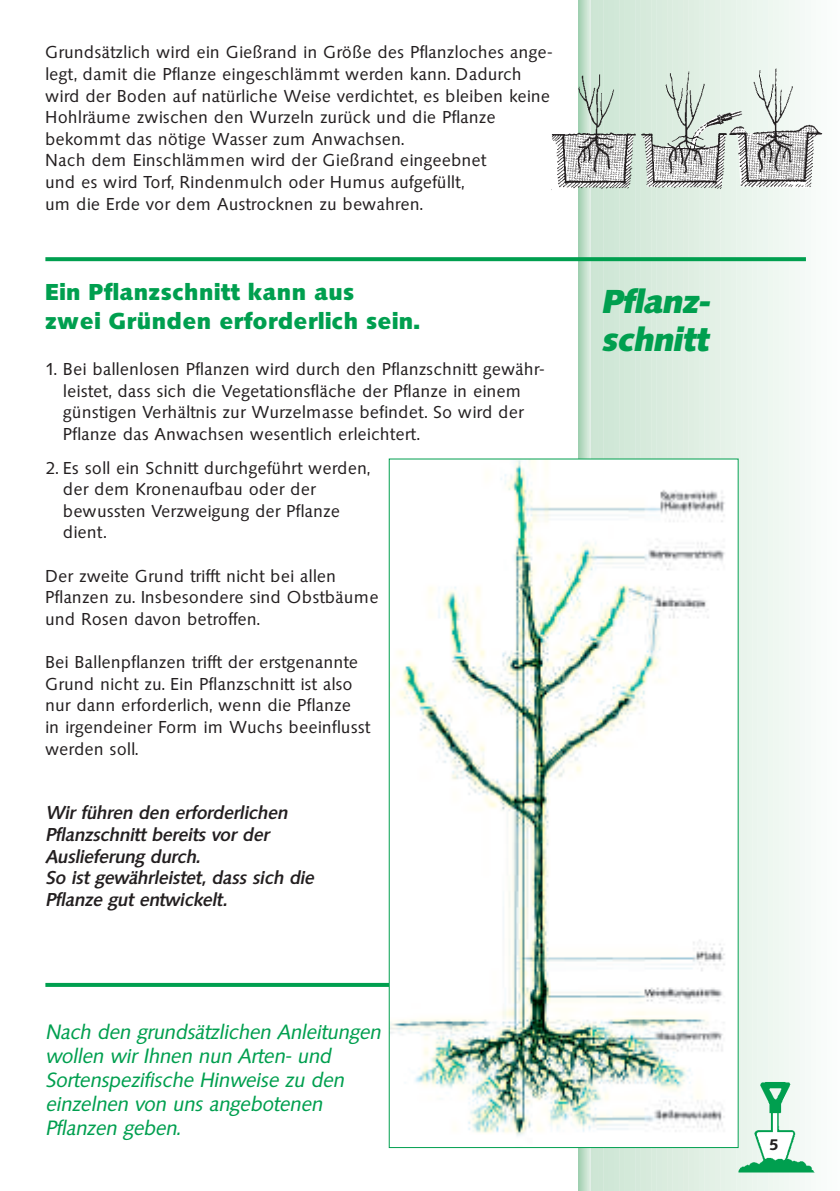
<style>
.page{position:relative;width:840px;height:1191px;background:#fff}
.page>*{position:absolute;margin:0;border:0;box-sizing:border-box;transform-origin:0 0}
.t1{font:italic 700 32px/38.4px "Saxony";color:#009f4f}
.t2{font:700 24px/28.8px "Saxony";color:#009f4f}
.t3{font:italic 20px/24px "Saxony";color:#009f4f}
.t4{font:18px/21.6px "Saxony";color:#231f20}
.t5{font:italic 500 18px/21.6px "Saxony";color:#231f20}
.t6{font:600 16px "Saxony";color:#231f20}
</style>
<div class="page">
<svg style="left:590px;top:0;width:4px;height:1191px;background:#d1e7d8"></svg>
<div style="left:594px;top:0;width:12px;height:1191px;background:#cee6d5"></div>
<div style="left:605px;top:0;width:12px;height:1191px;background:#d0e7d7"></div>
<div style="left:616px;top:0;width:11px;height:1191px;background:#d2e8d8"></div>
<div style="left:626px;top:0;width:12px;height:1191px;background:#d4e9da"></div>
<div style="left:637px;top:0;width:12px;height:1191px;background:#d6eadb"></div>
<div style="left:647px;top:0;width:12px;height:1191px;background:#d8ebdd"></div>
<div style="left:658px;top:0;width:12px;height:1191px;background:#daecde"></div>
<div style="left:669px;top:0;width:11px;height:1191px;background:#dcede0"></div>
<div style="left:679px;top:0;width:12px;height:1191px;background:#deede1"></div>
<div style="left:690px;top:0;width:12px;height:1191px;background:#e0efe3"></div>
<div style="left:700px;top:0;width:12px;height:1191px;background:#e2f0e6"></div>
<div style="left:711px;top:0;width:12px;height:1191px;background:#e4f1e7"></div>
<div style="left:722px;top:0;width:11px;height:1191px;background:#e6f3e9"></div>
<svg style="left:732px;top:0;width:12px;height:1191px;background:#d9eee1"></svg>
<div style="left:743px;top:0;width:12px;height:1191px;background:#eaf5ed"></div>
<div style="left:754px;top:0;width:11px;height:1191px;background:#ecf6ef"></div>
<div style="left:764px;top:0;width:12px;height:1191px;background:#eef7f0"></div>
<div style="left:775px;top:0;width:12px;height:1191px;background:#f0f8f2"></div>
<div style="left:785px;top:0;width:12px;height:1191px;background:#f2f9f4"></div>
<div style="left:796px;top:0;width:12px;height:1191px;background:#f4f9f6"></div>
<div style="left:807px;top:0;width:11px;height:1191px;background:#f7fbf8"></div>
<div style="left:817px;top:0;width:12px;height:1191px;background:#f9fcfa"></div>
<div style="left:828px;top:0;width:11px;height:1191px;background:#fbfdfc"></div>
<hr style="left:578px;top:0;width:2px;height:1191px;background:#97ceaa">
<hr style="left:579px;top:0;width:2px;height:1191px;background:#a0d1b0">
<hr style="left:580px;top:0;width:2px;height:1191px;background:#a9d5b7">
<hr style="left:581px;top:0;width:2px;height:1191px;background:#b0d8bd">
<hr style="left:582px;top:0;width:2px;height:1191px;background:#b9dcc3">
<hr style="left:583px;top:0;width:2px;height:1191px;background:#c0e0c9">
<hr style="left:584px;top:0;width:2px;height:1191px;background:#c8e3d0">
<hr style="left:585px;top:0;width:2px;height:1191px;background:#cfe7d6">
<hr style="left:586px;top:0;width:2px;height:1191px;background:#d7eadc">
<hr style="left:587px;top:0;width:2px;height:1191px;background:#e0efe3">
<hr style="left:588px;top:0;width:2px;height:1191px;background:#e8f4eb">
<hr style="left:589px;top:0;width:1px;height:1191px;background:#eef7f0">
<img style="left:738px;top:1081px;width:76px;height:91px">
<svg style="left:45px;top:257px;width:760px;height:4px;background:#0aa256"></svg>
<svg style="left:45px;top:983px;width:343px;height:4px"></svg>
<img style="left:551px;top:67px;width:272px;height:124px">
<img style="left:390px;top:460px;width:346px;height:686px">
<p class="t4" style="left:45px;top:41px;width:508px">Grundsätzlich wird ein Gießrand in Größe des Pflanzloches ange&shy;legt, damit die Pflanze eingeschlämmt werden kann. Dadurch wird der Boden auf natürliche Weise verdichtet, es bleiben keine Hohlräume zwischen den Wurzeln zurück und die Pflanze bekommt das nötige Wasser zum Anwachsen.<br>Nach dem Einschlämmen wird der Gießrand eingeebnet<br>und es wird Torf, Rindenmulch oder Humus aufgefüllt,<br>um die Erde vor dem Austrocknen zu bewahren.</p>
<h2 class="t2" style="left:45px;top:278px;width:376px">Ein Pflanzschnitt kann aus<br>zwei Gründen erforderlich sein.</h2>
<p class="t4" style="left:63px;top:358px;width:483px;text-indent:-18px">1. Bei ballenlosen Pflanzen wird durch den Pflanzschnitt gewähr&shy;leistet, dass sich die Vegetationsfläche der Pflanze in einem günstigen Verhältnis zur Wurzelmasse befindet. So wird der Pflanze das Anwachsen wesentlich erleichtert.</p>
<p class="t4" style="left:63px;top:456px;width:308px;text-indent:-18px">2. Es soll ein Schnitt durchgeführt werden, der dem Kronenaufbau oder der bewussten Verzweigung der Pflanze dient.</p>
<p class="t4" style="left:45px;top:564px;width:335px">Der zweite Grund trifft nicht bei allen<br>Pflanzen zu. Insbesondere sind Obstbäume und Rosen davon betroffen.</p>
<p class="t4" style="left:45px;top:651px;width:326px">Bei Ballenpflanzen trifft der erstgenannte Grund nicht zu. Ein Pflanzschnitt ist also nur dann erforderlich, wenn die Pflanze<br>in irgendeiner Form im Wuchs beeinflusst werden soll.</p>
<p class="t5" style="left:45px;top:802px;width:270px">Wir führen den erforderlichen<br>Pflanzschnitt bereits vor der<br>Auslieferung durch.<br>So ist gewährleistet, dass sich die<br>Pflanze gut entwickelt.</p>
<p class="t3" style="left:45px;top:1020px;width:336px">Nach den grundsätzlichen Anleitungen wollen wir Ihnen nun Arten- und<br>Sortenspezifische Hinweise zu den einzelnen von uns angebotenen<br>Pflanzen geben.</p>
<h1 class="t1" style="left:601px;top:282px;width:110px">Pflanz&shy;schnitt</h1>
<p class="t6" style="left:769px;top:1134px;width:11px">5</p>
</div>
